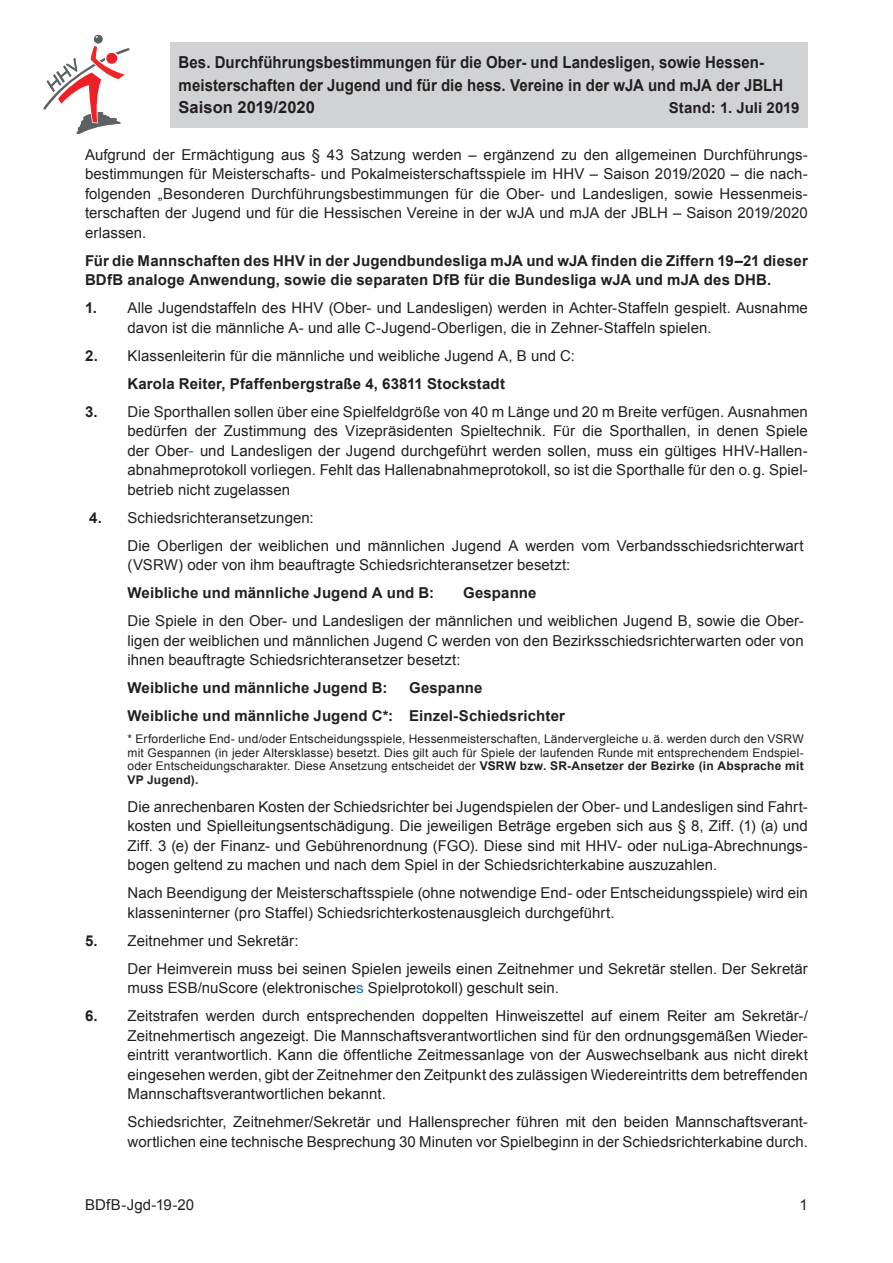
<style>
.page{position:relative;width:893px;height:1263px;background:#fff}
.page>*{position:absolute;margin:0;border:0;box-sizing:border-box;transform-origin:0 0}
.t1{font:700 16.5px/22.5px "Arial";letter-spacing:.005em;color:#231f20;scale:.91 1}
.t2{font:15px/19.5px "Arial";letter-spacing:.005em;color:#231f20}
.t3{font:700 15px/19.5px "Arial";letter-spacing:.01em;color:#231f20}
.t4{font:12px/13.5px "Arial";letter-spacing:.01em;color:#231f20;text-align:justify}
.s1{font-weight:700}
.s2{font-family:"Helvetica Neue LT Std";color:#0072bc}
</style>
<div class="page">
<div style="left:170px;top:43px;width:638px;height:85px;background:#d1d2d4"></div>
<svg style="left:43px;top:34px;width:87px;height:100px"></svg>
<p class="t1" style="left:179px;top:52px;width:666px">Bes. Durchführungsbestimmungen für die Ober- und Landesligen, sowie Hessen&shy;meisterschaften der Jugend und für die hess. Vereine in der wJA und mJA der JBLH<br>Saison 2019/2020</p>
<p class="t3" style="left:669px;top:99px;width:132px">Stand: 1. Juli 2019</p>
<p class="t2" style="left:85px;top:145px;width:724px;text-align:justify">Aufgrund der Ermächtigung aus § 43 Satzung werden – ergänzend zu den allgemeinen Durchführungs&shy;bestimmungen für Meisterschafts- und Pokalmeisterschaftsspiele im HHV – Saison 2019/2020 – die nach&shy;folgenden „Besonderen Durchführungsbestimmungen für die Ober- und Landesligen, sowie Hessenmeis&shy;terschaften der Jugend und für die Hessischen Vereine in der wJA und mJA der JBLH – Saison 2019/2020 erlassen.</p>
<p class="t3" style="left:85px;top:251px;width:724px">Für die Mannschaften des HHV in der Jugendbundesliga mJA und wJA finden die Ziffern 19–21 dieser<br>BDfB analoge Anwendung, sowie die separaten DfB für die Bundesliga wJA und mJA des DHB.</p>
<p class="t2" style="left:128px;top:298px;width:682px;text-indent:-43px"><span class="s1">1.</span> Alle Jugendstaffeln des HHV (Ober- und Landesligen) werden in Achter-Staffeln gespielt. Ausnahme davon ist die männliche A- und alle C-Jugend-Oberligen, die in Zehner-Staffeln spielen.</p>
<p class="t2" style="left:128px;top:341px;width:449px;line-height:28px;text-indent:-43px"><span class="s1">2.</span> Klassenleiterin für die männliche und weibliche Jugend A, B und C:<br><span class="s1">Karola Reiter, Pfaffenbergstraße 4, 63811 Stockstadt</span></p>
<p class="t2" style="left:128px;top:402px;width:682px;text-align:justify;text-indent:-43px"><span class="s1">3.</span> Die Sporthallen sollen über eine Spielfeldgröße von 40 m Länge und 20 m Breite verfügen. Ausnahmen bedürfen der Zustimmung des Vizepräsidenten Spieltechnik. Für die Sporthallen, in denen Spiele der Ober<span class="s2">-</span> und Landesligen der Jugend durchgeführt werden sollen, muss ein gültiges HHV-Hallen&shy;abnahmeprotokoll vorliegen. Fehlt das Hallenabnahmeprotokoll, so ist die Sporthalle für den o.g. Spiel&shy;betrieb nicht zugelassen</p>
<p class="t2" style="left:128px;top:503px;width:678px;line-height:28px;text-indent:-38px"><span class="s1">4.</span> Schiedsrichteransetzungen:<br>Die Oberligen der weiblichen und männlichen Jugend A werden vom Verbandsschiedsrichterwart</p>
<p class="t2" style="left:128px;top:555px;width:444px">(VSRW) oder von ihm beauftragte Schiedsrichteransetzer besetzt:</p>
<p class="t3" style="left:128px;top:584px;width:308px">Weibliche und männliche Jugend A und B:</p>
<p class="t3" style="left:463px;top:584px;width:75px">Gespanne</p>
<p class="t2" style="left:128px;top:611px;width:678px;text-align:justify">Die Spiele in den Ober- und Landesligen der männlichen und weiblichen Jugend B, sowie die Ober&shy;ligen der weiblichen und männlichen Jugend C werden von den Bezirksschiedsrichterwarten oder von ihnen beauftragte Schiedsrichteransetzer besetzt:</p>
<p class="t3" style="left:128px;top:679px;width:261px">Weibliche und männliche Jugend B:</p>
<p class="t3" style="left:128px;top:674px;width:439px;line-height:28px;text-indent:281px">Gespanne<br>Weibliche und männliche Jugend C*: Einzel-Schiedsrichter</p>
<p class="t4" style="left:128px;top:732px;width:678px">* Erforderliche End- und/oder Entscheidungsspiele, Hessenmeisterschaften, Ländervergleiche u.ä. werden durch den VSRW mit Gespannen (in jeder Altersklasse) besetzt. Dies gilt auch für Spiele der laufenden Runde mit entsprechendem Endspiel&shy;oder Entscheidungscharakter. Diese Ansetzung entscheidet der <span class="s1">VSRW bzw. SR-Ansetzer der Bezirke (in Absprache mit VP Jugend).</span></p>
<p class="t2" style="left:128px;top:797px;width:682px;text-align:justify">Die anrechenbaren Kosten der Schiedsrichter bei Jugendspielen der Ober- und Landesligen sind Fahrt&shy;kosten und Spielleitungsentschädigung. Die jeweiligen Beträge ergeben sich aus § 8, Ziff. (1) (a) und Ziff. 3 (e) der Finanz- und Gebührenordnung (FGO). Diese sind mit HHV- oder nuLiga-Abrechnungs&shy;bogen geltend zu machen und nach dem Spiel in der Schiedsrichterkabine auszuzahlen.</p>
<p class="t2" style="left:128px;top:883px;width:682px">Nach Beendigung der Meisterschaftsspiele (ohne notwendige End- oder Entscheidungsspiele) wird ein klasseninterner (pro Staffel) Schiedsrichterkostenausgleich durchgeführt.</p>
<p class="t2" style="left:128px;top:926px;width:682px;line-height:28px;text-indent:-43px"><span class="s1">5.</span> Zeitnehmer und Sekretär:<br>Der Heimverein muss bei seinen Spielen jeweils einen Zeitnehmer und Sekretär stellen. Der Sekretär</p>
<p class="t2" style="left:128px;top:978px;width:433px">muss ESB/nuScore (elektronische<span class="s2">s</span> Spielprotokoll) geschult sein.</p>
<p class="t2" style="left:128px;top:1006px;width:682px;text-align:justify;text-indent:-43px"><span class="s1">6.</span> Zeitstrafen werden durch entsprechenden doppelten Hinweiszettel auf einem Reiter am Sekretär-/ Zeitnehmertisch angezeigt. Die Mannschaftsverantwortlichen sind für den ordnungsgemäßen Wieder&shy;eintritt verantwortlich. Kann die öffentliche Zeitmessanlage von der Auswechselbank aus nicht direkt eingesehen werden, gibt der Zeitnehmer den Zeitpunkt des zulässigen Wiedereintritts dem betreffenden Mannschaftsverantwortlichen bekannt.</p>
<p class="t2" style="left:128px;top:1112px;width:682px">Schiedsrichter, Zeitnehmer/Sekretär und Hallensprecher führen mit den beiden Mannschaftsverant&shy;wortlichen eine technische Besprechung 30 Minuten vor Spielbeginn in der Schiedsrichterkabine durch.</p>
<p class="t2" style="left:85px;top:1195px;width:111px">BDfB-Jgd-19-20</p>
<p class="t2" style="left:800px;top:1195px;width:10px">1</p>
</div>
